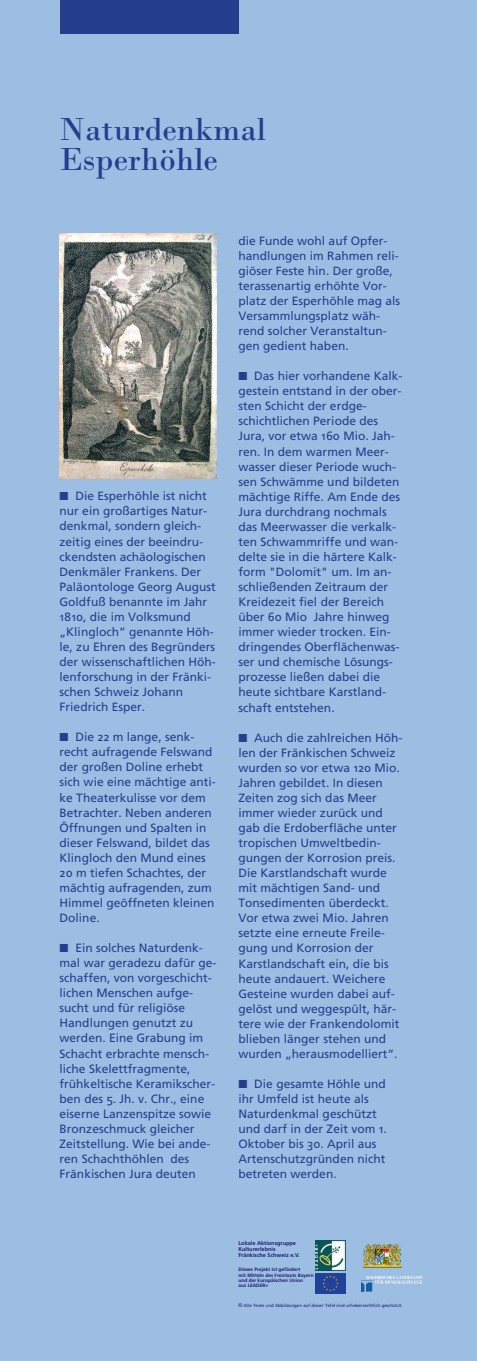
<style>
.page{position:relative;width:477px;height:1361px;background:#fff}
.page>*{position:absolute;margin:0;border:0;box-sizing:border-box;transform-origin:0 0}
.t1{font:33.6px/30.2px "Bodoni";color:#253f8e}
.t2{font:12px/15.1px "Frutiger Linotype";color:#253f8e}
.t3{font:700 5.55px/6px "Frutiger Linotype";color:#1f1f6d}
.t4{font:700 4.83px/5.4px "Frutiger Linotype";color:#1f1f6d}
.t5{font:4.44px "Frutiger Linotype";color:#1f1f6d}
.s1{font-family:"Arial";font-size:5.4px}
</style>
<div class="page">
<div style="left:0;top:0;width:476px;height:1361px;background:#9cbee3"></div>
<div style="left:60px;top:0;width:178px;height:34px;background:#253f8e"></div>
<img style="left:363px;top:1244px;width:38px;height:23px">
<img style="left:315px;top:1273px;width:30px;height:20px">
<img style="left:315px;top:1240px;width:30px;height:30px">
<img style="left:60px;top:233px;width:156px;height:246px">
<svg style="left:361px;top:1276px;width:61px;height:15px"></svg>
<h1 class="t1" style="left:59px;top:118px;width:208px">Naturdenkmal<br>Esperhöhle</h1>
<p class="t2" style="left:60px;top:489px;width:158px;text-indent:16px">Die Esperhöhle ist nicht nur ein großartiges Natur&shy;denkmal, sondern gleich&shy;zeitig eines der beeindru&shy;ckendsten achäologischen<br>Denkmäler Frankens. Der<br>Paläontologe Georg August<br>Goldfuß benannte im Jahr<br>1810, die im Volksmund „Klingloch” genannte Höh&shy;le, zu Ehren des Begründers der wissenschaftlichen Höh&shy;lenforschung in der Fränki&shy;schen Schweiz Johann<br>Friedrich Esper.</p>
<p class="t2" style="left:60px;top:730px;width:158px;text-indent:16px">Die 22 m lange, senk&shy;recht aufragende Felswand der großen Doline erhebt sich wie eine mächtige anti&shy;ke Theaterkulisse vor dem<br>Betrachter. Neben anderen<br>Öffnungen und Spalten in dieser Felswand, bildet das<br>Klingloch den Mund eines<br>20 m tiefen Schachtes, der mächtig aufragenden, zum<br>Himmel geöffneten kleinen<br>Doline.</p>
<p class="t2" style="left:60px;top:941px;width:158px;text-indent:16px">Ein solches Naturdenk&shy;mal war geradezu dafür ge&shy;schaffen, von vorgeschicht&shy;lichen Menschen aufge&shy;sucht und für religiöse<br>Handlungen genutzt zu werden. Eine Grabung im<br>Schacht erbrachte mensch&shy;liche Skelettfragmente, frühkeltische Keramikscher&shy;ben des 5. Jh. v. Chr., eine eiserne Lanzenspitze sowie<br>Bronzeschmuck gleicher<br>Zeitstellung. Wie bei ande&shy;ren Schachthöhlen des<br>Fränkischen Jura deuten</p>
<p class="t2" style="left:238px;top:234px;width:163px">die Funde wohl auf Opfer&shy;handlungen im Rahmen reli&shy;giöser Feste hin. Der große, terassenartig erhöhte Vor&shy;platz der Esperhöhle mag als<br>Versammlungsplatz wäh&shy;rend solcher Veranstaltun&shy;gen gedient haben.</p>
<p class="t2" style="left:238px;top:369px;width:165px;text-indent:16px">Das hier vorhandene Kalk&shy;gestein entstand in der ober&shy;sten Schicht der erdge&shy;schichtlichen Periode des<br>Jura, vor etwa 160 Mio. Jah&shy;ren. In dem warmen Meer&shy;wasser dieser Periode wuch&shy;sen Schwämme und bildeten mächtige Riffe. Am Ende des<br>Jura durchdrang nochmals das Meerwasser die verkalk&shy;ten Schwammriffe und wan&shy;delte sie in die härtere Kalk&shy;form "Dolomit" um. Im an&shy;schließenden Zeitraum der<br>Kreidezeit fiel der Bereich über 60 Mio Jahre hinweg immer wieder trocken. Ein&shy;dringendes Oberflächenwas&shy;ser und chemische Lösungs&shy;prozesse ließen dabei die heute sichtbare Karstland&shy;schaft entstehen.</p>
<p class="t2" style="left:238px;top:731px;width:165px;text-indent:16px">Auch die zahlreichen Höh&shy;len der Fränkischen Schweiz wurden so vor etwa 120 Mio.<br>Jahren gebildet. In diesen<br>Zeiten zog sich das Meer immer wieder zurück und gab die Erdoberfläche unter tropischen Umweltbedin&shy;gungen der Korrosion preis.<br>Die Karstlandschaft wurde mit mächtigen Sand- und<br>Tonsedimenten überdeckt.<br>Vor etwa zwei Mio. Jahren setzte eine erneute Freile&shy;gung und Korrosion der<br>Karstlandschaft ein, die bis heute andauert. Weichere<br>Gesteine wurden dabei auf&shy;gelöst und weggespült, här&shy;tere wie der Frankendolomit blieben länger stehen und wurden „herausmodelliert“.</p>
<p class="t2" style="left:238px;top:1077px;width:150px;text-indent:16px">Die gesamte Höhle und ihr Umfeld ist heute als<br>Naturdenkmal geschützt und darf in der Zeit vom 1.<br>Oktober bis 30. April aus<br>Artenschutzgründen nicht betreten werden.</p>
<p class="t3" style="left:238px;top:1240px;width:63px">Lokale Aktionsgruppe<br>Kulturerlebnis<br>Fränkische Schweiz e.V.</p>
<p class="t4" style="left:238px;top:1267px;width:77px">Dieses Projekt ist gefördert<br>mit Mitteln des Freistaats Bayern und der Europäischen Union<br>aus LEADER+</p>
<p class="t5" style="left:238px;top:1303px;width:166px"><span class="s1">©</span> Alle Texte und Abbildungen auf dieser Tafel sind urheberrechtlich geschützt.</p>
</div>
